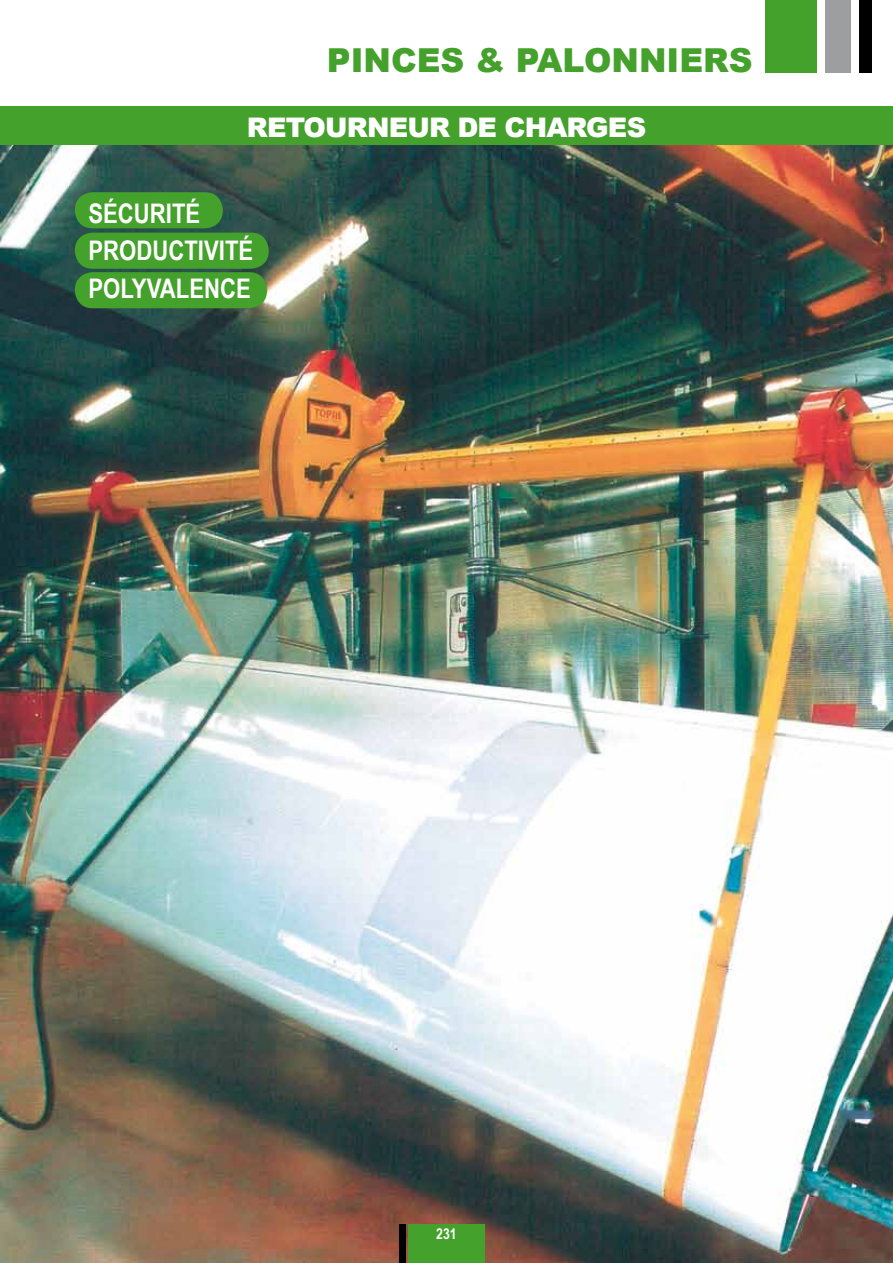
<style>
.page{position:relative;width:893px;height:1263px;background:#fff}
.page>*{position:absolute;margin:0;border:0;box-sizing:border-box;transform-origin:0 0}
.t1{font:900 33px "Arial";color:#44a12b}
.t2{font:700 27px/37.5px "Arial Narrow";color:#fff}
.t3{font:900 27px "Arial";letter-spacing:-.03em;color:#fff}
.t4{font:700 15px "Arial Narrow";color:#fff}
</style>
<div class="page">
<div style="left:825px;top:0;width:25px;height:72px;background:#9c9e9f"></div>
<div style="left:859px;top:0;width:13px;height:72px;background:#000"></div>
<img style="left:0;top:145px;width:893px;height:1118px">
<div style="left:0;top:106px;width:893px;height:39px;background:#44a12b"></div>
<div style="left:75px;top:192px;width:148px;height:36px;background:#44a12b;border-radius:18px"></div>
<div style="left:75px;top:233px;width:194px;height:36px;background:#44a12b;border-radius:18px"></div>
<div style="left:75px;top:272px;width:192px;height:36px;background:#44a12b;border-radius:18px"></div>
<div style="left:765px;top:0;width:51px;height:72px;background:#44a12b"></div>
<div style="left:408px;top:1225px;width:77px;height:38px;background:#44a12b"></div>
<div style="left:400px;top:1225px;width:6px;height:38px;background:#000"></div>
<p class="t1" style="left:327px;top:42px;width:427px">PINCES &amp; PALONNIERS</p>
<p class="t3" style="left:247px;top:112px;width:401px">RETOURNEUR DE CHARGES</p>
<p class="t2" style="left:88px;top:194px;width:166px">SÉCURITÉ<br>PRODUCTIVITÉ<br>POLYVALENCE</p>
<p class="t4" style="left:436px;top:1225px;width:22px">231</p>
</div>
